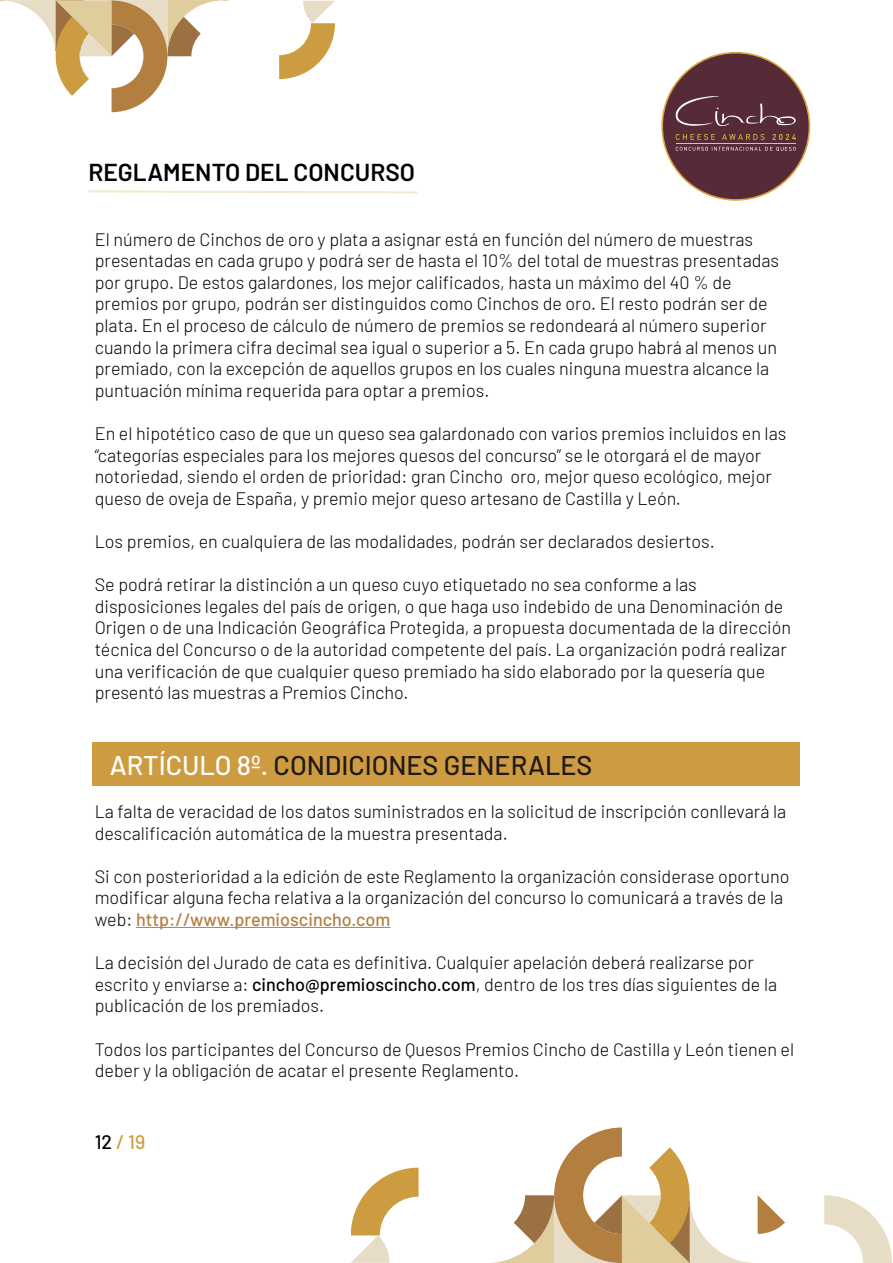
<style>
.page{position:relative;width:893px;height:1263px;background:#fff}
.page>*{position:absolute;margin:0;border:0;box-sizing:border-box;transform-origin:0 0}
.t1{font:500 27px "Barlow";color:#211915}
.t2{font:600 24.45px "Barlow";color:#000}
.t3{font:500 19.5px "Barlow";color:#ce9c40}
.t4{font:300 18px/21.6px "Barlow";color:#000}
.s1{color:#fff}
.s2{font-weight:500;color:#b27f41}
.s3{font-weight:500}
.s4{color:#000}
</style>
<div class="page">
<svg style="left:0;top:0;width:335px;height:112px"></svg>
<svg style="left:824px;top:1195px;width:68px;height:68px"></svg>
<svg style="left:491px;top:1127px;width:294px;height:136px"></svg>
<svg style="left:351px;top:1167px;width:68px;height:96px"></svg>
<svg style="left:661px;top:52px;width:149px;height:149px"></svg>
<div style="left:93px;top:742px;width:707px;height:44px;background:#ce9c40"></div>
<svg style="left:88px;top:190px;width:329px;height:4px"></svg>
<hr style="left:136px;top:927px;width:254px;height:1px;background:#b27f41">
<h2 class="t2" style="left:88px;top:154px;width:328px">REGLAMENTO DEL CONCURSO</h2>
<p class="t4" style="left:95px;top:227px;width:686px">El número de Cinchos de oro y plata a asignar está en función del número de muestras presentadas en cada grupo y podrá ser de hasta el 10% del total de muestras presentadas por grupo. De estos galardones, los mejor calificados, hasta un máximo del 40 % de premios por grupo, podrán ser distinguidos como Cinchos de oro. El resto podrán ser de plata. En el proceso de cálculo de número de premios se redondeará al número superior cuando la primera cifra decimal sea igual o superior a 5. En cada grupo habrá al menos un premiado, con la excepción de aquellos grupos en los cuales ninguna muestra alcance la puntuación mínima requerida para optar a premios.</p>
<p class="t4" style="left:95px;top:421px;width:693px">En el hipotético caso de que un queso sea galardonado con varios premios incluidos en las “categorías especiales para los mejores quesos del concurso” se le otorgará el de mayor notoriedad, siendo el orden de prioridad: gran Cincho oro, mejor queso ecológico, mejor queso de oveja de España, y premio mejor queso artesano de Castilla y León.</p>
<p class="t4" style="left:95px;top:529px;width:621px">Los premios, en cualquiera de las modalidades, podrán ser declarados desiertos.</p>
<p class="t4" style="left:95px;top:573px;width:698px">Se podrá retirar la distinción a un queso cuyo etiquetado no sea conforme a las disposiciones legales del país de origen, o que haga uso indebido de una Denominación de Origen o de una Indicación Geográfica Protegida, a propuesta documentada de la dirección técnica del Concurso o de la autoridad competente del país. La organización podrá realizar una verificación de que cualquier queso premiado ha sido elaborado por la quesería que presentó las muestras a Premios Cincho.</p>
<h1 class="t1" style="left:110px;top:745px;width:484px"><span class="s1">ARTÍCULO 8º.</span> CONDICIONES GENERALES</h1>
<p class="t4" style="left:95px;top:799px;width:693px">La falta de veracidad de los datos suministrados en la solicitud de inscripción conllevará la descalificación automática de la muestra presentada.</p>
<p class="t4" style="left:95px;top:864px;width:696px">Si con posterioridad a la edición de este Reglamento la organización considerase oportuno modificar alguna fecha relativa a la organización del concurso lo comunicará a través de la web: <span class="s2">http://www.premioscincho.com</span></p>
<p class="t4" style="left:95px;top:951px;width:684px">La decisión del Jurado de cata es definitiva. Cualquier apelación deberá realizarse por escrito y enviarse a: <span class="s3">cincho@premioscincho.com</span>, dentro de los tres días siguientes de la publicación de los premiados.</p>
<p class="t4" style="left:95px;top:1037px;width:701px">Todos los participantes del Concurso de Quesos Premios Cincho de Castilla y León tienen el deber y la obligación de acatar el presente Reglamento.</p>
<p class="t3" style="left:95px;top:1127px;width:52px"><span class="s4">12</span> / 19</p>
</div>
